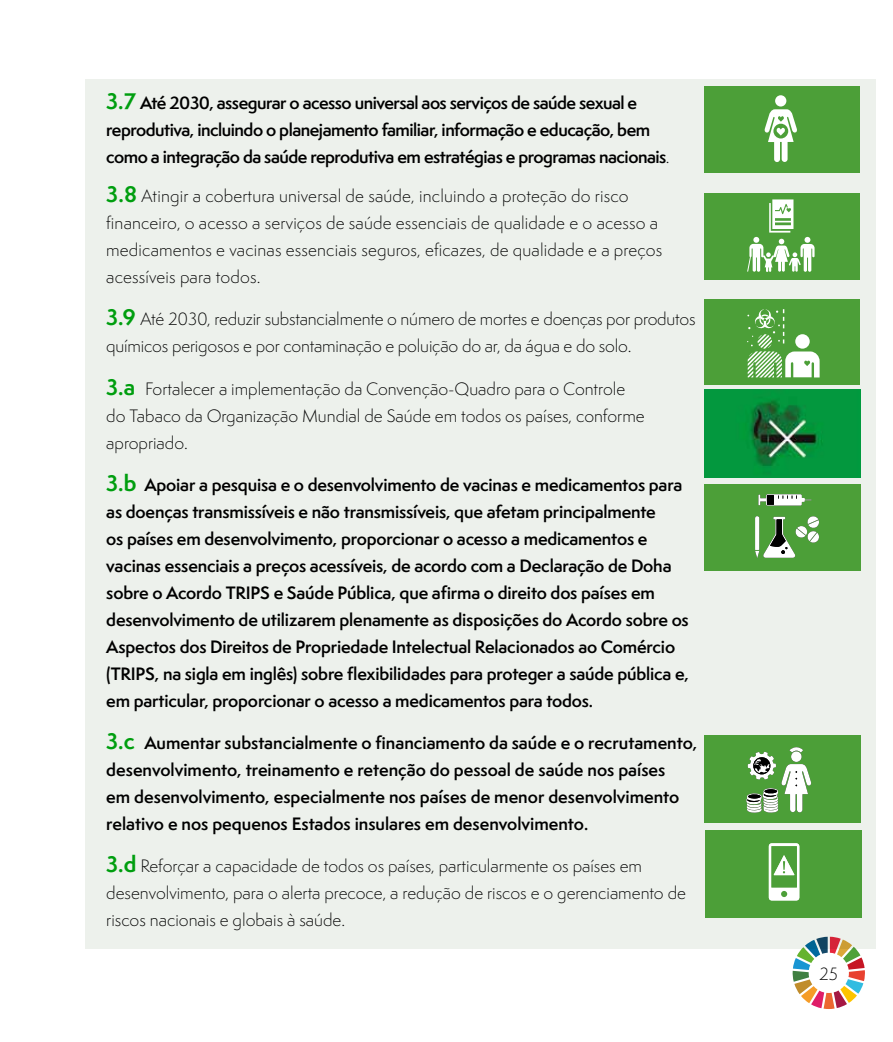
<style>
.page{position:relative;width:893px;height:1042px;background:#fff}
.page>*{position:absolute;margin:0;border:0;box-sizing:border-box;transform-origin:0 0}
.t1{font:600 16.5px/27px "Semplicita Pro";letter-spacing:-.01em;color:#000}
.t2{font:300 16.5px/27px "Semplicita Pro";color:#000}
.t3{font:600 16.5px/27px "Semplicita Pro";letter-spacing:-.03em;color:#000}
.s1{font-weight:700;font-size:21px;color:#009e0f}
.s2{font-weight:300}
</style>
<div class="page">
<svg style="left:792px;top:948px;width:73px;height:61px"></svg>
<div style="left:85px;top:79px;width:791px;height:869px;background:#edf1ec"></div>
<div style="left:704px;top:87px;width:156px;height:86px;background:#4c9f38"></div>
<div style="left:775px;top:95px;width:11px;height:12px;background:#fff;border-radius:50%"></div>
<svg style="left:764px;top:109px;width:33px;height:53px"></svg>
<div style="left:704px;top:194px;width:156px;height:86px;background:#4c9f38"></div>
<svg style="left:747px;top:199px;width:67px;height:73px"></svg>
<div style="left:704px;top:300px;width:156px;height:85px;background:#4c9f38"></div>
<svg style="left:747px;top:309px;width:73px;height:68px"></svg>
<img style="left:704px;top:390px;width:156px;height:87px">
<svg style="left:704px;top:484px;width:156px;height:86px;background:#5aa349"></svg>
<svg style="left:704px;top:736px;width:156px;height:86px;background:#61a650"></svg>
<svg style="left:706px;top:831px;width:156px;height:86px;background:#57a544"></svg>
<p class="t3" style="left:106px;top:89px;width:565px"><span class="s1">3.7</span> Até 2030, assegurar o acesso universal aos serviços de saúde sexual e reprodutiva, incluindo o planejamento familiar, informação e educação, bem como a integração da saúde reprodutiva em estratégias e programas nacionais<span class="s2">.</span></p>
<p class="t2" style="left:106px;top:183px;width:558px"><span class="s1">3.8</span> Atingir a cobertura universal de saúde, incluindo a proteção do risco financeiro, o acesso a serviços de saúde essenciais de qualidade e o acesso a medicamentos e vacinas essenciais seguros, eficazes, de qualidade e a preços acessíveis para todos.</p>
<p class="t2" style="left:106px;top:306px;width:591px"><span class="s1">3.9</span> Até 2030, reduzir substancialmente o número de mortes e doenças por produtos químicos perigosos e por contaminação e poluição do ar, da água e do solo.</p>
<p class="t2" style="left:106px;top:375px;width:540px"><span class="s1">3.a</span> Fortalecer a implementação da Convenção-Quadro para o Controle do Tabaco da Organização Mundial de Saúde em todos os países, conforme apropriado.</p>
<p class="t1" style="left:106px;top:471px;width:584px"><span class="s1">3.b</span> Apoiar a pesquisa e o desenvolvimento de vacinas e medicamentos para as doenças transmissíveis e não transmissíveis, que afetam principalmente<br>os países em desenvolvimento, proporcionar o acesso a medicamentos e vacinas essenciais a preços acessíveis, de acordo com a Declaração de Doha sobre o Acordo TRIPS e Saúde Pública, que afirma o direito dos países em desenvolvimento de utilizarem plenamente as disposições do Acordo sobre os Aspectos dos Direitos de Propriedade Intelectual Relacionados ao Comércio (TRIPS, na sigla em inglês) sobre flexibilidades para proteger a saúde pública e, em particular, proporcionar o acesso a medicamentos para todos.</p>
<p class="t1" style="left:106px;top:729px;width:593px"><span class="s1">3.c</span> Aumentar substancialmente o financiamento da saúde e o recrutamento, desenvolvimento, treinamento e retenção do pessoal de saúde nos países<br>em desenvolvimento, especialmente nos países de menor desenvolvimento relativo e nos pequenos Estados insulares em desenvolvimento.</p>
<p class="t2" style="left:106px;top:852px;width:581px"><span class="s1">3.d</span> Reforçar a capacidade de todos os países, particularmente os países em desenvolvimento, para o alerta precoce, a redução de riscos e o gerenciamento de riscos nacionais e globais à saúde.</p>
<p class="t2" style="left:819px;top:960px;width:20px">25</p>
</div>
